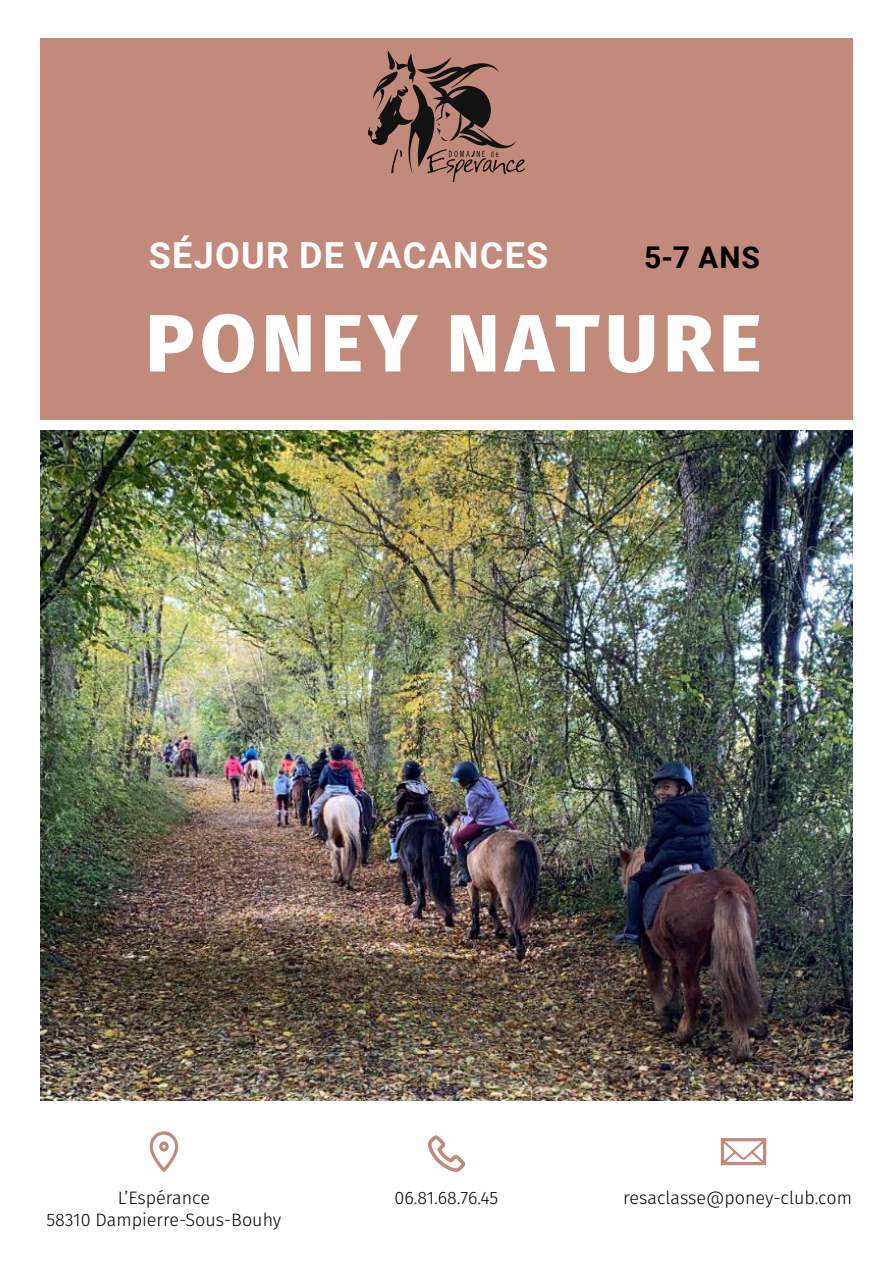
<style>
.page{position:relative;width:893px;height:1263px;background:#fff}
.page>*{position:absolute;margin:0;border:0;box-sizing:border-box;transform-origin:0 0}
.t1{font:800 81px "Fira Sans";letter-spacing:.07em;color:#fff}
.t2{font:700 36px "Roboto";letter-spacing:.035em;color:#fff}
.t3{font:700 30px "Roboto";color:#000}
.t4{font:300 18px/22.4px "Fira Sans";color:#000;text-align:center}
</style>
<div class="page">
<img style="left:40px;top:430px;width:813px;height:671px">
<div style="left:40px;top:38px;width:813px;height:382px;background:#c18a7b"></div>
<svg style="left:721px;top:1138px;width:45px;height:27px"></svg>
<svg style="left:427px;top:1135px;width:39px;height:37px"></svg>
<svg style="left:149px;top:1131px;width:29px;height:41px"></svg>
<svg style="left:368px;top:51px;width:157px;height:131px"></svg>
<h2 class="t2" style="left:149px;top:230px;width:401px">SÉJOUR DE VACANCES</h2>
<h3 class="t3" style="left:644px;top:236px;width:117px">5-7 ANS</h3>
<h1 class="t1" style="left:146px;top:273px;width:618px">PONEY NATURE</h1>
<p class="t4" style="left:46px;top:1186px;width:236px">L’Espérance<br>58310 Dampierre-Sous-Bouhy</p>
<p class="t4" style="left:395px;top:1186px;width:105px">06.81.68.76.45</p>
<p class="t4" style="left:623px;top:1186px;width:230px">resaclasse@poney-club.com</p>
</div>
